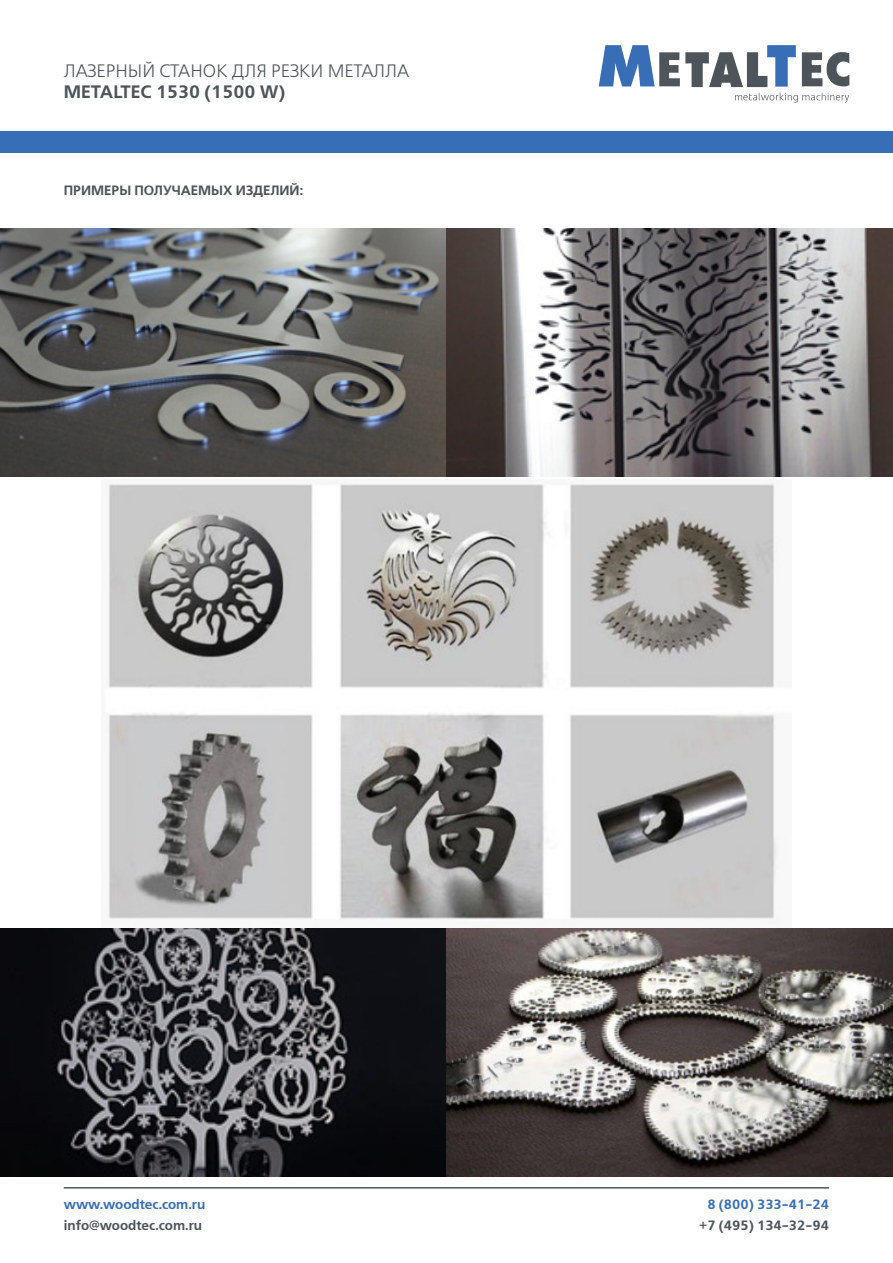
<style>
.page{position:relative;width:893px;height:1263px;background:#fff}
.page>*{position:absolute;margin:0;border:0;box-sizing:border-box;transform-origin:0 0}
.t1{font:18px "Free Set Light C";color:#4d555b}
.t2{font:18px "Free Set Demi C";color:#4d555b}
.t3{font:13.5px "Free Set Demi C";color:#4d555b}
.t4{font:13.5px "Free Set Demi C";color:#386eb6}
</style>
<div class="page">
<div style="left:0;top:131px;width:893px;height:21px;background:#386eb6"></div>
<hr style="left:64px;top:1187px;width:765px;height:1px;background:#4d555b">
<svg style="left:735px;top:93px;width:114px;height:10px"></svg>
<svg style="left:802px;top:52px;width:47px;height:35px"></svg>
<svg style="left:599px;top:45px;width:197px;height:42px"></svg>
<img style="left:108px;top:480px;width:669px;height:440px">
<img style="left:0;top:228px;width:893px;height:248px">
<img style="left:0;top:928px;width:893px;height:248px">
<h1 class="t1" style="left:64px;top:61px;width:347px">ЛАЗЕРНЫЙ СТАНОК ДЛЯ РЕЗКИ МЕТАЛЛА</h1>
<h1 class="t2" style="left:64px;top:82px;width:223px">METALTEC 1530 (1500 W)</h1>
<p class="t3" style="left:64px;top:183px;width:241px">ПРИМЕРЫ ПОЛУЧАЕМЫХ ИЗДЕЛИЙ:</p>
<p class="t4" style="left:64px;top:1197px;width:143px">www.woodtec.com.ru</p>
<p class="t3" style="left:64px;top:1218px;width:140px">info@woodtec.com.ru</p>
<p class="t4" style="left:707px;top:1197px;width:123px">8 (800) 333-41-24</p>
<p class="t3" style="left:699px;top:1217px;width:131px">+7 (495) 134-32-94</p>
</div>
